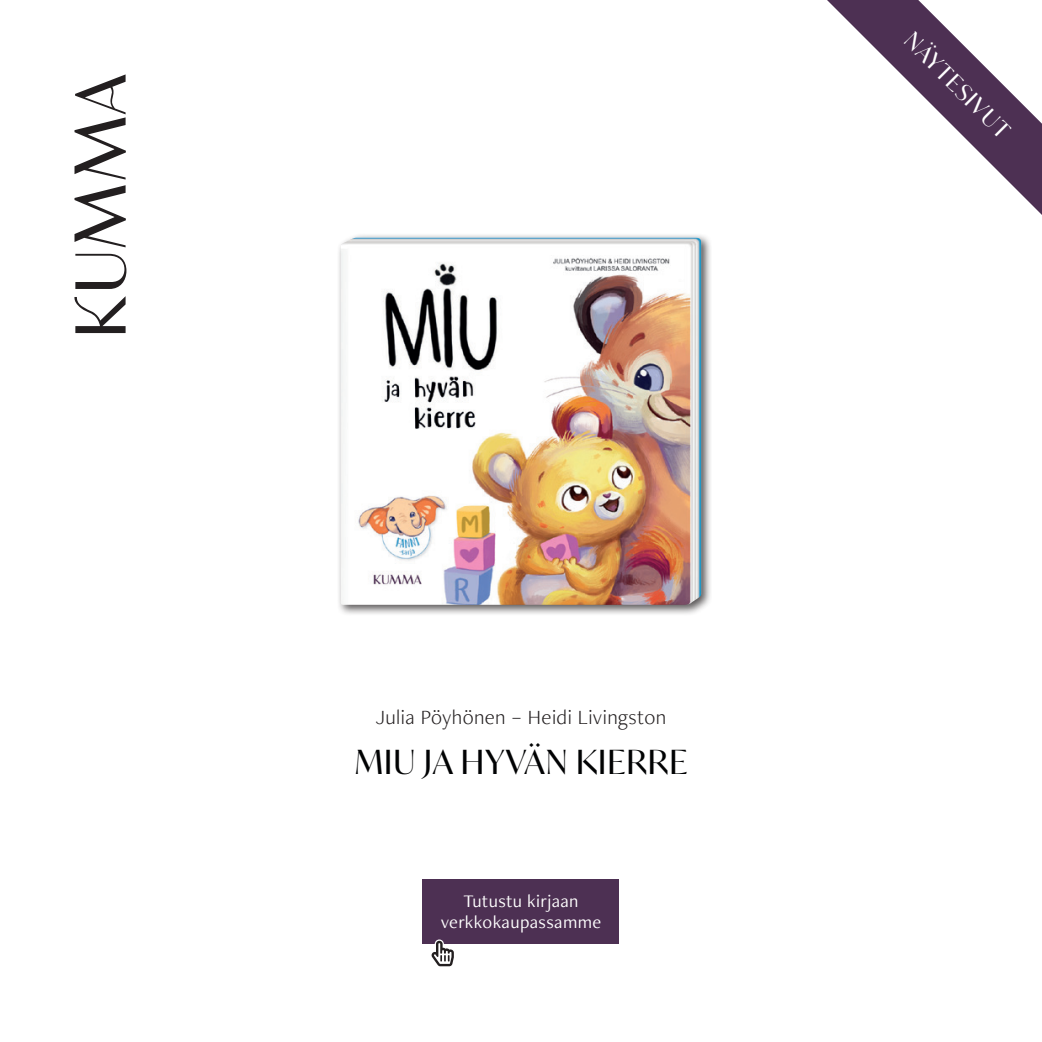
<style>
.page{position:relative;width:1042px;height:1042px;background:#fff}
.page>*{position:absolute;margin:0;border:0;box-sizing:border-box;transform-origin:0 0}
.t1{font:33.25px "Ivy Mode";letter-spacing:.03em;color:#010203}
.t2{font:22.75px "Ivy Mode";color:#fff}
.t3{font:300 21px "Freight Neo Pro";letter-spacing:.02em;color:#231f20}
.t4{font:18.38px/21px "Freight Neo Pro";letter-spacing:.02em;color:#fff;text-align:center}
</style>
<div class="page">
<svg style="left:827px;top:0;width:215px;height:215px"></svg>
<svg style="left:75px;top:254px;width:51px;height:35px"></svg>
<svg style="left:74px;top:296px;width:52px;height:37px"></svg>
<svg style="left:74px;top:74px;width:52px;height:173px"></svg>
<div style="left:336px;top:233px;width:377px;height:383px;background:#231f20;opacity:.75"></div>
<img style="left:340px;top:237px;width:361px;height:368px">
<div style="left:422px;top:879px;width:197px;height:64px;background:#4d3053"></div>
<svg style="left:428px;top:939px;width:29px;height:28px"></svg>
<p class="t2" style="left:919px;top:26px;width:139px;rotate:45deg">NÄYTESIVUT</p>
<p class="t3" style="left:376px;top:703px;width:292px">Julia Pöyhönen – Heidi Livingston</p>
<h1 class="t1" style="left:355px;top:739px;width:334px">MIU JA HYVÄN KIERRE</h1>
<p class="t4" style="left:441px;top:889px;width:162px">Tutustu kirjaan verkkokaupassamme</p>
</div>
